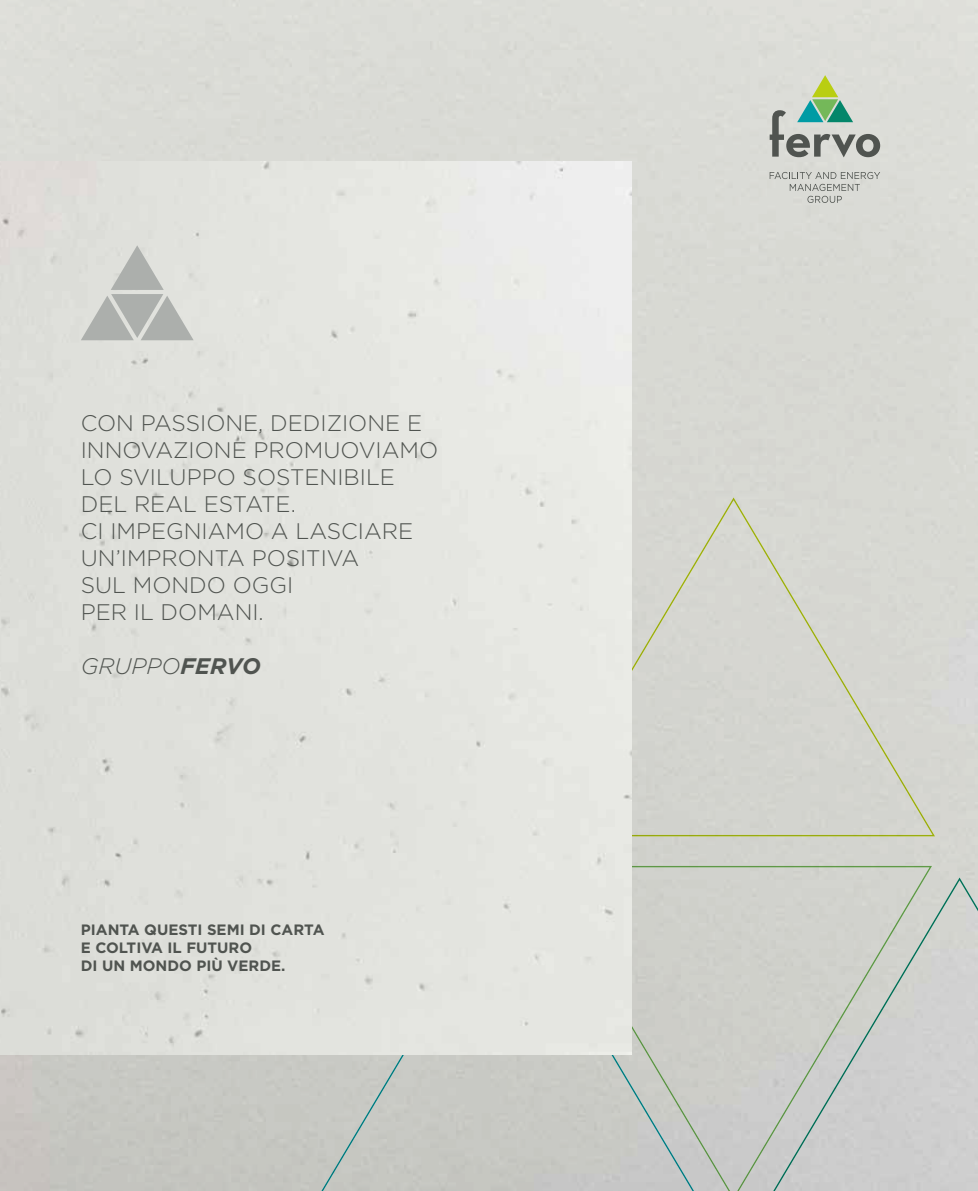
<style>
.page{position:relative;width:978px;height:1191px;background:#fff}
.page>*{position:absolute;margin:0;border:0;box-sizing:border-box;transform-origin:0 0}
.t1{font:italic 700 45px/45px "Gotham";color:#505450}
.t2{font:300 22.5px/27px "Gotham";color:#505450}
.t3{font:italic 300 22.5px "Gotham";color:#505450}
.t4{font:700 15px/18px "Gotham";color:#505450}
.s1{font-weight:700}
</style>
<div class="page">
<div style="left:631px;top:497px;width:304px;height:339px;background:#d6d6d1"></div>
<div style="left:321px;top:1054px;width:214px;height:137px;background:#c8c9c4"></div>
<div style="left:932px;top:877px;width:46px;height:314px;background:#d1d1d0"></div>
<div style="left:535px;top:866px;width:397px;height:325px;background:#cdcdca"></div>
<svg style="left:770px;top:172px;width:110px;height:31px;background:#c9cac6"></svg>
<svg style="left:770px;top:75px;width:110px;height:82px;background:#b1bfb1"></svg>
<svg style="left:81px;top:245px;width:113px;height:95px;background:#c9cbc6"></svg>
<p class="t2" style="left:81px;top:408px;width:359px">CON PASSIONE, DEDIZIONE E<br>INNOVAZIONE PROMUOVIAMO<br>LO SVILUPPO SOSTENIBILE<br>DEL REAL ESTATE.<br>CI IMPEGNIAMO A LASCIARE<br>UN’IMPRONTA POSITIVA<br>SUL MONDO OGGI<br>PER IL DOMANI.</p>
<p class="t3" style="left:81px;top:651px;width:182px">GRUPPO<span class="s1">FERVO</span></p>
<h1 class="t1" style="left:84px;top:554px;width:237px">COMPANY<br>PROFILE</h1>
<p class="t4" style="left:81px;top:920px;width:245px">PIANTA QUESTI SEMI DI CARTA<br>E COLTIVA IL FUTURO<br>DI UN MONDO PIÙ VERDE.</p>
</div>
